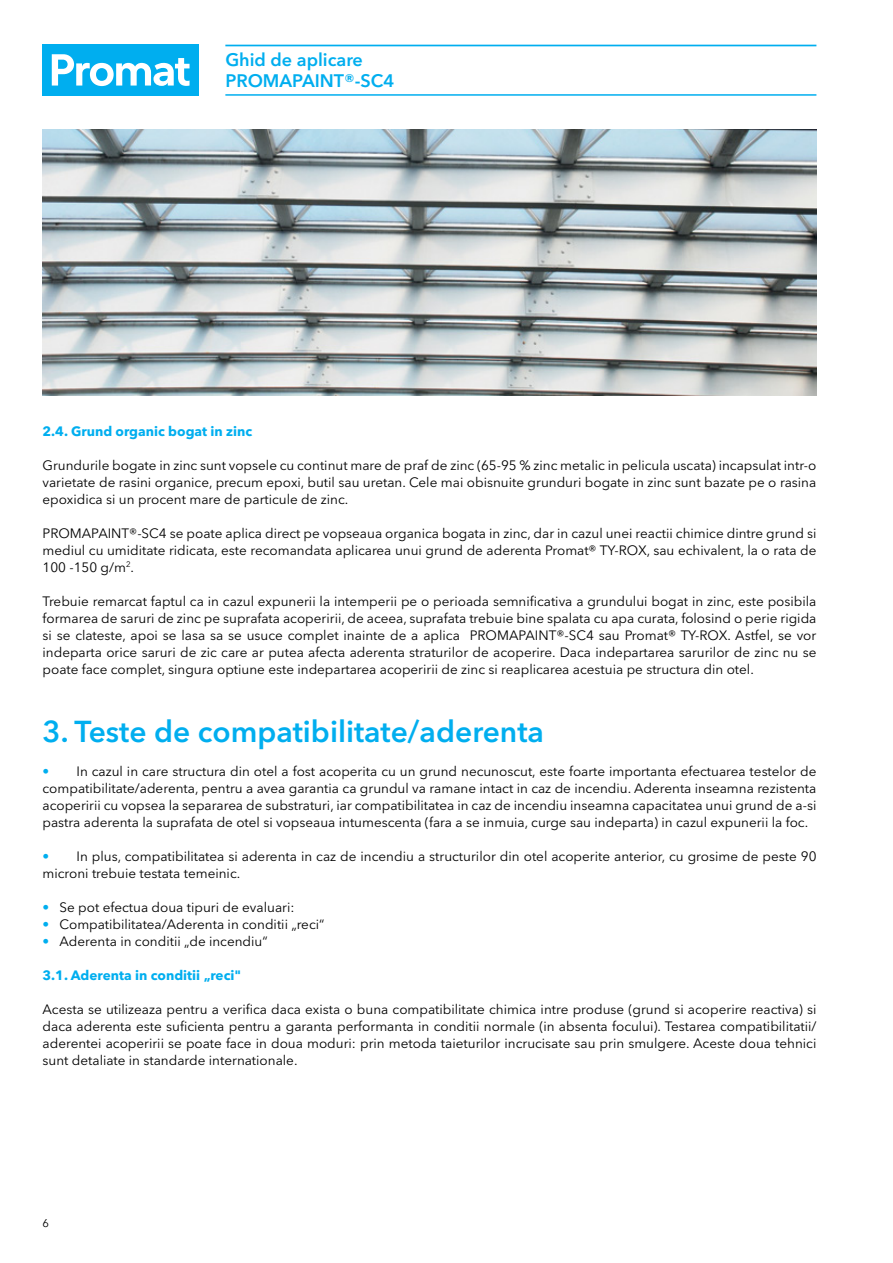
<style>
.page{position:relative;width:893px;height:1263px;background:#fff}
.page>*{position:absolute;margin:0;border:0;box-sizing:border-box;transform-origin:0 0}
.t1{font:600 30px "Avenir Next W1 G";color:#00aeef}
.t2{font:600 18px/21.3px "Avenir Next W1 G";color:#00aeef}
.t3{font:13.5px/17px "Avenir Next W1 G";color:#000;text-align:justify}
.t4{font:700 13.5px "Avenir Next W1 G";color:#00aeef}
.t5{font:11.25px "Avenir Next W1 G";color:#000}
.s1{color:#00aeef}
</style>
<div class="page">
<div style="left:43px;top:45px;width:156px;height:51px;background:#00aeef"></div>
<svg style="left:52px;top:54px;width:138px;height:32px"></svg>
<img style="left:43px;top:130px;width:773px;height:265px">
<hr style="left:225px;top:45px;width:591px;height:1px;background:#00aeef">
<hr style="left:225px;top:94px;width:591px;height:2px;background:#00aeef">
<h2 class="t2" style="left:225px;top:49px;width:170px">Ghid de aplicare<br>PROMAPAINT®-SC4</h2>
<p class="t4" style="left:43px;top:423px;width:211px">2.4. Grund organic bogat in zinc</p>
<p class="t3" style="left:43px;top:457px;width:775px">Grundurile bogate in zinc sunt vopsele cu continut mare de praf de zinc (65-95 % zinc metalic in pelicula uscata) incapsulat intr-o varietate de rasini organice, precum epoxi, butil sau uretan. Cele mai obisnuite grunduri bogate in zinc sunt bazate pe o rasina epoxidica si un procent mare de particule de zinc.</p>
<p class="t3" style="left:43px;top:525px;width:775px">PROMAPAINT®-SC4 se poate aplica direct pe vopseaua organica bogata in zinc, dar in cazul unei reactii chimice dintre grund si mediul cu umiditate ridicata, este recomandata aplicarea unui grund de aderenta Promat® TY-ROX, sau echivalent, la o rata de 100 -150 g/m<sup>2</sup>.</p>
<p class="t3" style="left:43px;top:593px;width:775px">Trebuie remarcat faptul ca in cazul expunerii la intemperii pe o perioada semnificativa a grundului bogat in zinc, este posibila formarea de saruri de zinc pe suprafata acoperirii, de aceea, suprafata trebuie bine spalata cu apa curata, folosind o perie rigida si se clateste, apoi se lasa sa se usuce complet inainte de a aplica PROMAPAINT®-SC4 sau Promat® TY-ROX. Astfel, se vor indeparta orice saruri de zic care ar putea afecta aderenta straturilor de acoperire. Daca indepartarea sarurilor de zinc nu se poate face complet, singura optiune este indepartarea acoperirii de zinc si reaplicarea acestuia pe structura din otel.</p>
<h1 class="t1" style="left:43px;top:713px;width:503px">3. Teste de compatibilitate/aderenta</h1>
<p class="t3" style="left:43px;top:763px;width:775px"><span class="s1">•</span> In cazul in care structura din otel a fost acoperita cu un grund necunoscut, este foarte importanta efectuarea testelor de compatibilitate/aderenta, pentru a avea garantia ca grundul va ramane intact in caz de incendiu. Aderenta inseamna rezistenta acoperirii cu vopsea la separarea de substraturi, iar compatibilitatea in caz de incendiu inseamna capacitatea unui grund de a-si pastra aderenta la suprafata de otel si vopseaua intumescenta (fara a se inmuia, curge sau indeparta) in cazul expunerii la foc.</p>
<p class="t3" style="left:43px;top:848px;width:775px"><span class="s1">•</span> In plus, compatibilitatea si aderenta in caz de incendiu a structurilor din otel acoperite anterior, cu grosime de peste 90 microni trebuie testata temeinic.</p>
<p class="t3" style="left:43px;top:899px;width:253px"><span class="s1">•</span> Se pot efectua doua tipuri de evaluari:</p>
<p class="t3" style="left:43px;top:916px;width:283px"><span class="s1">•</span> Compatibilitatea/Aderenta in conditii „reci“</p>
<p class="t3" style="left:43px;top:933px;width:227px"><span class="s1">•</span> Aderenta in conditii „de incendiu“</p>
<p class="t4" style="left:43px;top:967px;width:200px">3.1. Aderenta in conditii „reci"</p>
<p class="t3" style="left:43px;top:1001px;width:775px">Acesta se utilizeaza pentru a verifica daca exista o buna compatibilitate chimica intre produse (grund si acoperire reactiva) si daca aderenta este suficienta pentru a garanta performanta in conditii normale (in absenta focului). Testarea compatibilitatii/ aderentei acoperirii se poate face in doua moduri: prin metoda taieturilor incrucisate sau prin smulgere. Aceste doua tehnici sunt detaliate in standarde internationale.</p>
<p class="t5" style="left:43px;top:1216px;width:8px">6</p>
</div>
